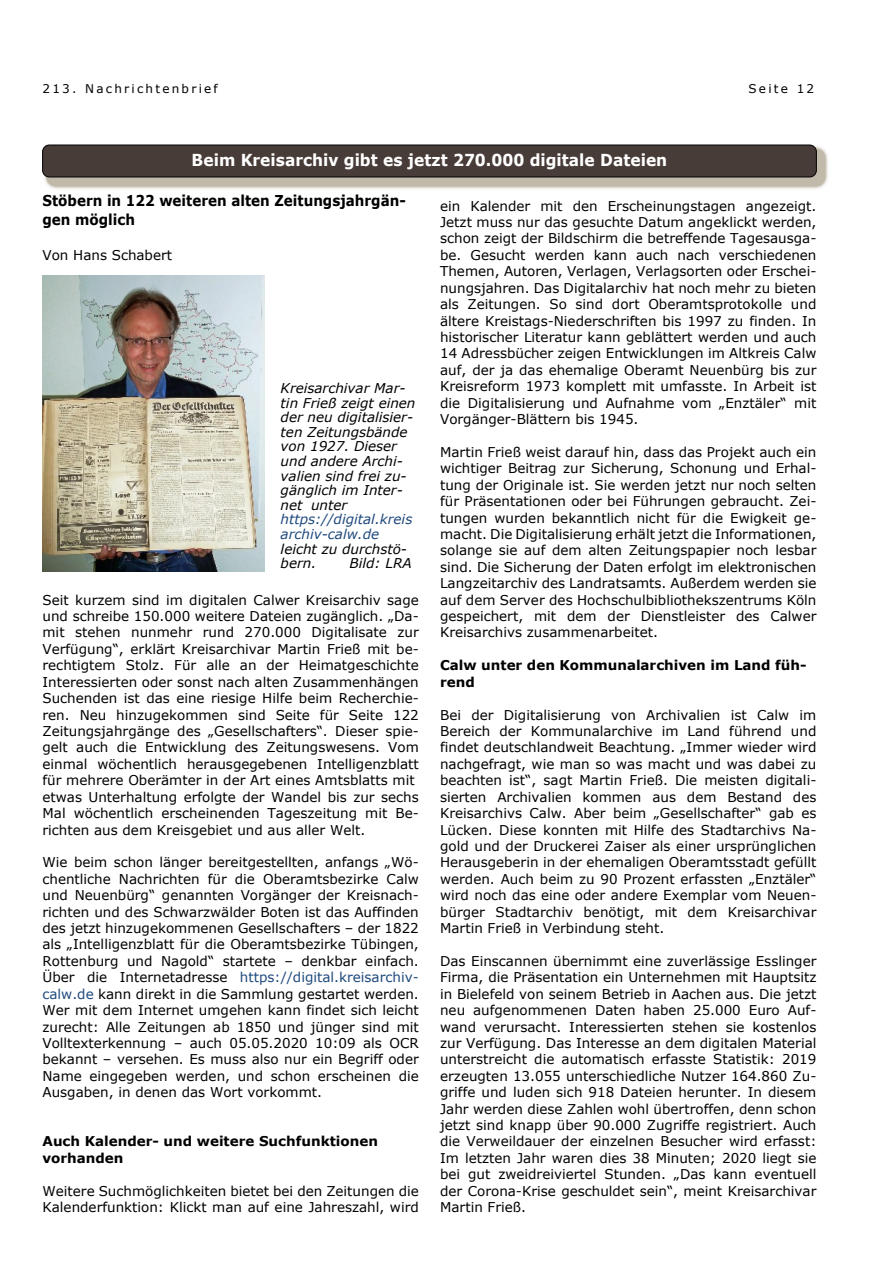
<style>
.page{position:relative;width:893px;height:1263px;background:#fff}
.page>*{position:absolute;margin:0;border:0;box-sizing:border-box;transform-origin:0 0}
.t1{font:700 16.5px "Verdana";color:#fff;scale:.94 1}
.t2{font:700 15px/18.3px "Verdana";color:#000;scale:.9 1}
.t3{font:13.5px/16.4px "Verdana";color:#000;text-align:justify}
.t4{font:italic 13.5px/14.5px "Verdana";color:#000}
.t5{font:700 13.5px/16.4px "Verdana";color:#000}
.t6{font:italic 13.5px/14.5px "Verdana";color:#1f497d}
.t7{font:12px "Verdana";letter-spacing:.185em;color:#000}
.s1{color:#1f497d}
</style>
<div class="page">
<img style="left:43px;top:145px;width:785px;height:44px">
<div style="left:43px;top:145px;width:773px;height:32px;background:#483c38;border:1px solid #000;border-radius:7px"></div>
<img style="left:43px;top:276px;width:221px;height:295px">
<p class="t7" style="left:43px;top:84px;width:177px">213. Nachrichtenbrief</p>
<p class="t7" style="left:748px;top:84px;width:67px">Seite 12</p>
<p class="t1" style="left:192px;top:154px;width:507px">Beim Kreisarchiv gibt es jetzt 270.000 digitale Dateien</p>
<p class="t2" style="left:43px;top:193px;width:405px">Stöbern in 122 weiteren alten Zeitungsjahrgän&shy;gen möglich</p>
<p class="t3" style="left:43px;top:248px;width:131px">Von Hans Schabert</p>
<p class="t4" style="left:281px;top:382px;width:136px">Kreisarchivar Mar&shy;tin Frieß zeigt einen der neu digitalisier&shy;ten Zeitungsbände von 1927. Dieser und andere Archi&shy;valien sind frei zu&shy;gänglich im Inter&shy;net unter</p>
<p class="t6" style="left:281px;top:513px;width:133px">https://digital.kreis archiv-calw.de</p>
<p class="t4" style="left:281px;top:542px;width:128px">leicht zu durchstö&shy;bern.</p>
<p class="t4" style="left:350px;top:557px;width:64px">Bild: LRA</p>
<p class="t3" style="left:43px;top:593px;width:378px;text-align:left">Seit kurzem sind im digitalen Calwer Kreisarchiv sage und schreibe 150.000 weitere Dateien zugänglich. „Da&shy;mit stehen nunmehr rund 270.000 Digitalisate zur Verfügung“, erklärt Kreisarchivar Martin Frieß mit be&shy;rechtigtem Stolz. Für alle an der Heimatgeschichte Interessierten oder sonst nach alten Zusammenhängen Suchenden ist das eine riesige Hilfe beim Recherchie&shy;ren. Neu hinzugekommen sind Seite für Seite 122<br>Zeitungsjahrgänge des „Gesellschafters“. Dieser spie&shy;gelt auch die Entwicklung des Zeitungswesens. Vom einmal wöchentlich herausgegebenen Intelligenzblatt für mehrere Oberämter in der Art eines Amtsblatts mit etwas Unterhaltung erfolgte der Wandel bis zur sechs Mal wöchentlich erscheinenden Tageszeitung mit Be&shy;richten aus dem Kreisgebiet und aus aller Welt.</p>
<p class="t3" style="left:43px;top:855px;width:378px">Wie beim schon länger bereitgestellten, anfangs „Wö&shy;chentliche Nachrichten für die Oberamtsbezirke Calw und Neuenbürg“ genannten Vorgänger der Kreisnach&shy;richten und des Schwarzwälder Boten ist das Auffinden des jetzt hinzugekommenen Gesellschafters – der 1822 als „Intelligenzblatt für die Oberamtsbezirke Tübingen, Rottenburg und Nagold“ startete – denkbar einfach.<br>Über die Internetadresse <span class="s1">https://digital.kreisarchiv&shy;calw.de</span> kann direkt in die Sammlung gestartet werden.<br>Wer mit dem Internet umgehen kann findet sich leicht zurecht: Alle Zeitungen ab 1850 und jünger sind mit Volltexterkennung – auch 05.05.2020 10:09 als OCR bekannt – versehen. Es muss also nur ein Begriff oder Name eingegeben werden, und schon erscheinen die Ausgaben, in denen das Wort vorkommt.</p>
<p class="t5" style="left:43px;top:1134px;width:337px">Auch Kalender- und weitere Suchfunktionen vorhanden</p>
<p class="t3" style="left:43px;top:1184px;width:378px">Weitere Suchmöglichkeiten bietet bei den Zeitungen die<br>Kalenderfunktion: Klickt man auf eine Jahreszahl, wird</p>
<p class="t3" style="left:440px;top:199px;width:378px">ein Kalender mit den Erscheinungstagen angezeigt.<br>Jetzt muss nur das gesuchte Datum angeklickt werden, schon zeigt der Bildschirm die betreffende Tagesausga&shy;be. Gesucht werden kann auch nach verschiedenen Themen, Autoren, Verlagen, Verlagsorten oder Erschei&shy;nungsjahren. Das Digitalarchiv hat noch mehr zu bieten als Zeitungen. So sind dort Oberamtsprotokolle und ältere Kreistags-Niederschriften bis 1997 zu finden. In historischer Literatur kann geblättert werden und auch 14 Adressbücher zeigen Entwicklungen im Altkreis Calw auf, der ja das ehemalige Oberamt Neuenbürg bis zur Kreisreform 1973 komplett mit umfasste. In Arbeit ist die Digitalisierung und Aufnahme vom „Enztäler“ mit Vorgänger-Blättern bis 1945.</p>
<p class="t3" style="left:440px;top:445px;width:378px">Martin Frieß weist darauf hin, dass das Projekt auch ein wichtiger Beitrag zur Sicherung, Schonung und Erhal&shy;tung der Originale ist. Sie werden jetzt nur noch selten für Präsentationen oder bei Führungen gebraucht. Zei&shy;tungen wurden bekanntlich nicht für die Ewigkeit ge&shy;macht. Die Digitalisierung erhält jetzt die Informationen, solange sie auf dem alten Zeitungspapier noch lesbar sind. Die Sicherung der Daten erfolgt im elektronischen Langzeitarchiv des Landratsamts. Außerdem werden sie auf dem Server des Hochschulbibliothekszentrums Köln gespeichert, mit dem der Dienstleister des Calwer Kreisarchivs zusammenarbeitet.</p>
<p class="t5" style="left:440px;top:658px;width:368px">Calw unter den Kommunalarchiven im Land füh&shy;rend</p>
<p class="t3" style="left:440px;top:708px;width:378px">Bei der Digitalisierung von Archivalien ist Calw im Bereich der Kommunalarchive im Land führend und findet deutschlandweit Beachtung. „Immer wieder wird nachgefragt, wie man so was macht und was dabei zu beachten ist“, sagt Martin Frieß. Die meisten digitali&shy;sierten Archivalien kommen aus dem Bestand des Kreisarchivs Calw. Aber beim „Gesellschafter“ gab es Lücken. Diese konnten mit Hilfe des Stadtarchivs Na&shy;gold und der Druckerei Zaiser als einer ursprünglichen Herausgeberin in der ehemaligen Oberamtsstadt gefüllt werden. Auch beim zu 90 Prozent erfassten „Enztäler“ wird noch das eine oder andere Exemplar vom Neuen&shy;bürger Stadtarchiv benötigt, mit dem Kreisarchivar Martin Frieß in Verbindung steht.</p>
<p class="t3" style="left:440px;top:954px;width:378px">Das Einscannen übernimmt eine zuverlässige Esslinger Firma, die Präsentation ein Unternehmen mit Hauptsitz in Bielefeld von seinem Betrieb in Aachen aus. Die jetzt neu aufgenommenen Daten haben 25.000 Euro Auf&shy;wand verursacht. Interessierten stehen sie kostenlos zur Verfügung. Das Interesse an dem digitalen Material unterstreicht die automatisch erfasste Statistik: 2019 erzeugten 13.055 unterschiedliche Nutzer 164.860 Zu&shy;griffe und luden sich 918 Dateien herunter. In diesem Jahr werden diese Zahlen wohl übertroffen, denn schon jetzt sind knapp über 90.000 Zugriffe registriert. Auch die Verweildauer der einzelnen Besucher wird erfasst:<br>Im letzten Jahr waren dies 38 Minuten; 2020 liegt sie bei gut zweidreiviertel Stunden. „Das kann eventuell der Corona-Krise geschuldet sein“, meint Kreisarchivar Martin Frieß.</p>
</div>
